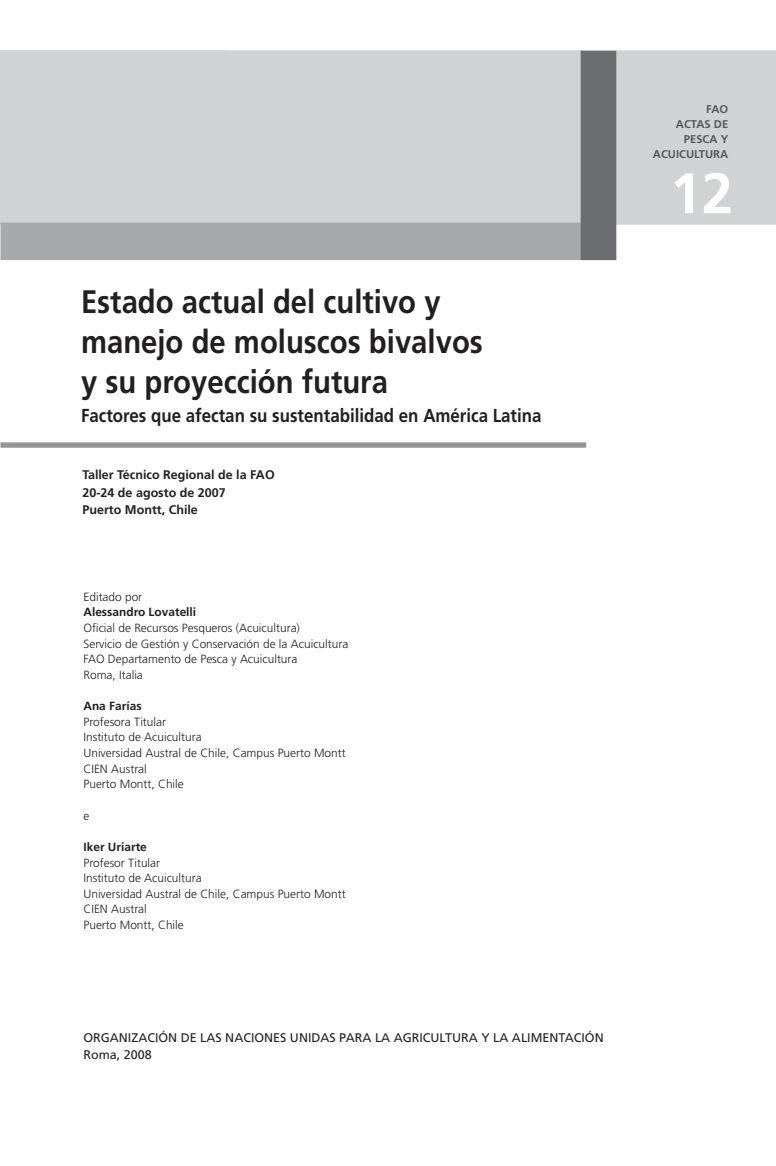
<style>
.page{position:relative;width:776px;height:1166px;background:#fff}
.page>*{position:absolute;margin:0;border:0;box-sizing:border-box;transform-origin:0 0}
.t1{font:700 56.88px "Frutiger LT Std";color:#fff}
.t2{font:700 32.5px/40px "Frutiger LT Std";color:#231f20;scale:.9 1}
.t3{font:700 18.75px "Frutiger LT Std";color:#231f20;scale:.9 1}
.t4{font:12.5px/17.5px "Frutiger LT Std";color:#231f20}
.t5{font:700 12.5px/17.5px "Frutiger LT Std";color:#231f20}
.t6{font:300 11.88px/15.6px "Frutiger LT Std";color:#231f20}
.t7{font:700 11.88px "Frutiger LT Std";color:#231f20}
.t8{font:700 11.25px/15px "Frutiger LT Std";color:#57585a;text-align:right}
</style>
<div class="page">
<div style="left:0;top:50px;width:775px;height:175px;background:#d1d2d4"></div>
<div style="left:0;top:222px;width:615px;height:38px;background:#a8a9ad"></div>
<div style="left:580px;top:51px;width:36px;height:209px;background:#6c6d70"></div>
<svg style="left:0;top:442px;width:587px;height:6px;background:#9ea0a2"></svg>
<h2 class="t2" style="left:81px;top:282px;width:448px">Estado actual del cultivo y manejo de moluscos bivalvos y su proyección futura</h2>
<h3 class="t3" style="left:81px;top:404px;width:513px">Factores que afectan su sustentabilidad en América Latina</h3>
<p class="t5" style="left:82px;top:466px;width:194px">Taller Técnico Regional de la FAO<br>20-24 de agosto de 2007<br>Puerto Montt, Chile</p>
<p class="t6" style="left:83px;top:589px;width:60px">Editado por</p>
<p class="t7" style="left:83px;top:605px;width:114px">Alessandro Lovatelli</p>
<p class="t6" style="left:83px;top:620px;width:266px">Oficial de Recursos Pesqueros (Acuicultura)<br>Servicio de Gestión y Conservación de la Acuicultura FAO Departamento de Pesca y Acuicultura<br>Roma, Italia</p>
<p class="t7" style="left:83px;top:699px;width:60px">Ana Farías</p>
<p class="t6" style="left:83px;top:714px;width:263px">Profesora Titular<br>Instituto de Acuicultura<br>Universidad Austral de Chile, Campus Puerto Montt<br>CIEN Austral<br>Puerto Montt, Chile</p>
<p class="t6" style="left:83px;top:808px;width:7px">e</p>
<p class="t7" style="left:83px;top:839px;width:65px">Iker Uriarte</p>
<p class="t6" style="left:83px;top:854px;width:263px">Profesor Titular<br>Instituto de Acuicultura<br>Universidad Austral de Chile, Campus Puerto Montt<br>CIEN Austral<br>Puerto Montt, Chile</p>
<p class="t4" style="left:83px;top:1029px;width:521px">ORGANIZACIÓN DE LAS NACIONES UNIDAS PARA LA AGRICULTURA Y LA ALIMENTACIÓN<br>Roma, 2008</p>
<p class="t8" style="left:652px;top:101px;width:77px">FAO<br>ACTAS DE<br>PESCA Y<br>ACUICULTURA</p>
<h1 class="t1" style="left:669px;top:160px;width:65px">12</h1>
</div>
